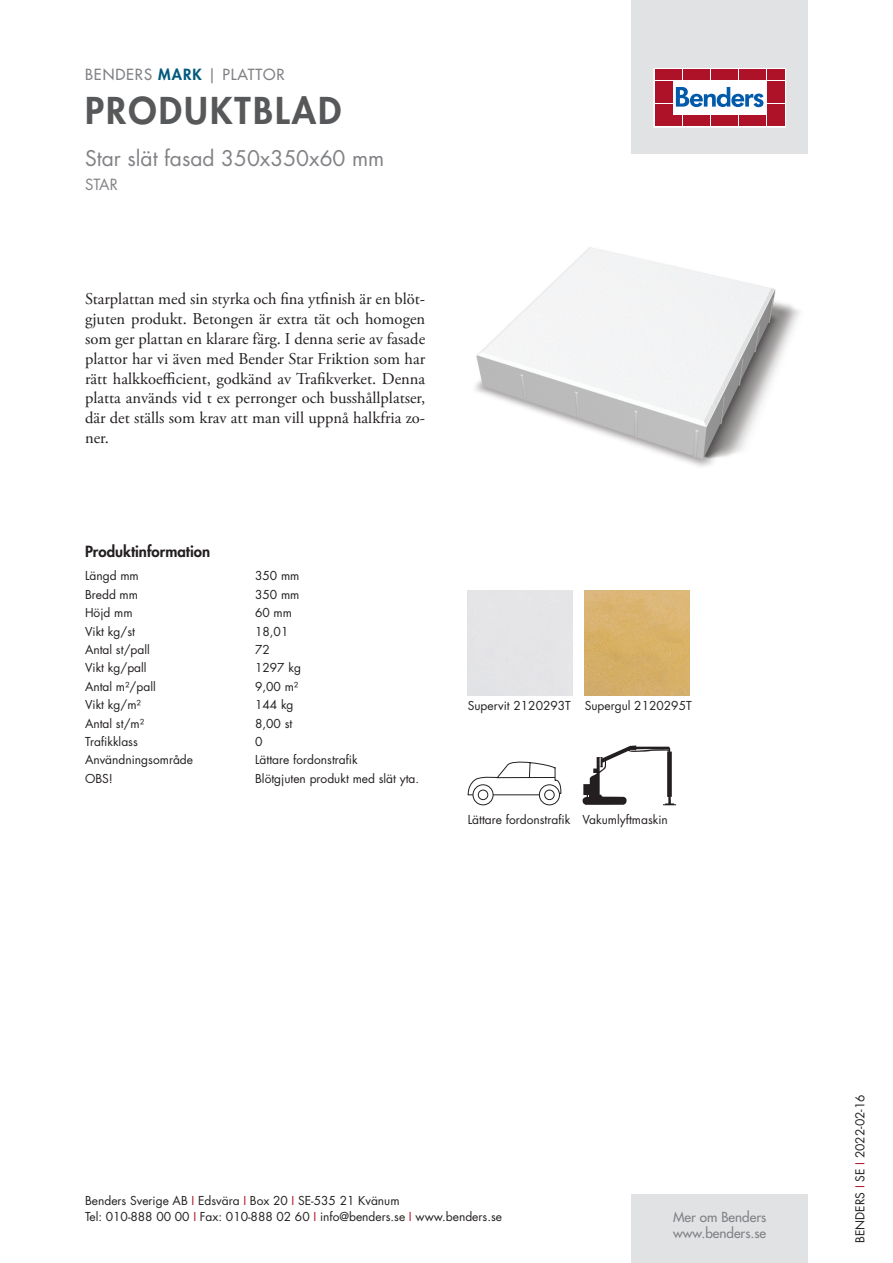
<style>
.page{position:relative;width:893px;height:1263px;background:#fff}
.page>*{position:absolute;margin:0;border:0;box-sizing:border-box;transform-origin:0 0}
.t1{font:800 36px "Futura Std";letter-spacing:.06em;color:#57585a}
.t2{font:21px "Futura Std";color:#808285}
.t3{font:16.5px/19.8px "Adobe Garamond Pro";color:#231f20;text-align:justify}
.t4{font:500 15px "Futura Std";letter-spacing:.06em;color:#808285}
.t5{font:800 15px "Futura Std";color:#231f20}
.t6{font:15px "Futura Std";color:#808285}
.t7{font:500 13.5px/16.2px "Futura Std";color:#808285}
.t8{font:12px/16.5px "Futura Std";color:#231f20}
.s1{font-weight:800;color:#00597d}
.s2{color:#ae1229}
</style>
<div class="page">
<div style="left:631px;top:0;width:177px;height:153px;background:#e1e2e4"></div>
<div style="left:631px;top:1195px;width:177px;height:68px;background:#e1e2e4"></div>
<svg style="left:656px;top:70px;width:128px;height:55px;background:#ebc6cb"></svg>
<div style="left:654px;top:68px;width:132px;height:59px;border:1px solid #fff"></div>
<div style="left:655px;top:70px;width:8px;height:10px;background:#ae1229"></div>
<div style="left:664px;top:70px;width:8px;height:10px;background:#ae1229"></div>
<div style="left:655px;top:81px;width:8px;height:10px;background:#ae1229"></div>
<div style="left:664px;top:81px;width:8px;height:10px;background:#ae1229"></div>
<div style="left:655px;top:93px;width:8px;height:10px;background:#ae1229"></div>
<div style="left:664px;top:93px;width:8px;height:10px;background:#ae1229"></div>
<div style="left:655px;top:104px;width:8px;height:11px;background:#ae1229"></div>
<div style="left:664px;top:104px;width:8px;height:11px;background:#ae1229"></div>
<div style="left:655px;top:116px;width:8px;height:10px;background:#ae1229"></div>
<div style="left:664px;top:116px;width:8px;height:10px;background:#ae1229"></div>
<div style="left:674px;top:70px;width:8px;height:10px;background:#ae1229"></div>
<div style="left:683px;top:70px;width:8px;height:10px;background:#ae1229"></div>
<div style="left:692px;top:70px;width:8px;height:10px;background:#ae1229"></div>
<div style="left:702px;top:70px;width:8px;height:10px;background:#ae1229"></div>
<div style="left:711px;top:70px;width:8px;height:10px;background:#ae1229"></div>
<div style="left:720px;top:70px;width:8px;height:10px;background:#ae1229"></div>
<div style="left:730px;top:70px;width:8px;height:10px;background:#ae1229"></div>
<div style="left:739px;top:70px;width:8px;height:10px;background:#ae1229"></div>
<div style="left:748px;top:70px;width:8px;height:10px;background:#ae1229"></div>
<div style="left:758px;top:70px;width:8px;height:10px;background:#ae1229"></div>
<div style="left:674px;top:116px;width:8px;height:10px;background:#ae1229"></div>
<div style="left:683px;top:116px;width:8px;height:10px;background:#ae1229"></div>
<div style="left:692px;top:116px;width:8px;height:10px;background:#ae1229"></div>
<div style="left:702px;top:116px;width:8px;height:10px;background:#ae1229"></div>
<div style="left:711px;top:116px;width:8px;height:10px;background:#ae1229"></div>
<div style="left:720px;top:116px;width:8px;height:10px;background:#ae1229"></div>
<div style="left:730px;top:116px;width:8px;height:10px;background:#ae1229"></div>
<div style="left:739px;top:116px;width:8px;height:10px;background:#ae1229"></div>
<div style="left:748px;top:116px;width:8px;height:10px;background:#ae1229"></div>
<div style="left:758px;top:116px;width:8px;height:10px;background:#ae1229"></div>
<div style="left:767px;top:70px;width:8px;height:10px;background:#ae1229"></div>
<div style="left:776px;top:70px;width:8px;height:10px;background:#ae1229"></div>
<div style="left:767px;top:81px;width:8px;height:10px;background:#ae1229"></div>
<div style="left:776px;top:81px;width:8px;height:10px;background:#ae1229"></div>
<div style="left:767px;top:93px;width:8px;height:10px;background:#ae1229"></div>
<div style="left:776px;top:93px;width:8px;height:10px;background:#ae1229"></div>
<div style="left:767px;top:104px;width:8px;height:11px;background:#ae1229"></div>
<div style="left:776px;top:104px;width:8px;height:11px;background:#ae1229"></div>
<div style="left:767px;top:116px;width:8px;height:10px;background:#ae1229"></div>
<div style="left:776px;top:116px;width:8px;height:10px;background:#ae1229"></div>
<svg style="left:676px;top:87px;width:87px;height:20px;background:#8ab3d7"></svg>
<img style="left:475px;top:247px;width:325px;height:220px">
<img style="left:585px;top:590px;width:105px;height:105px">
<svg style="left:473px;top:785px;width:20px;height:20px"></svg>
<div style="left:473px;top:784px;width:20px;height:21px;border:1px solid #231f20;border-radius:50%"></div>
<svg style="left:539px;top:785px;width:20px;height:20px"></svg>
<div style="left:539px;top:784px;width:21px;height:21px;border:1px solid #231f20;border-radius:50%"></div>
<svg style="left:468px;top:762px;width:93px;height:38px"></svg>
<svg style="left:583px;top:745px;width:93px;height:60px"></svg>
<p class="t4" style="left:85px;top:65px;width:201px">BENDERS <span class="s1">MARK</span> | PLATTOR</p>
<h1 class="t1" style="left:85px;top:87px;width:258px">PRODUKTBLAD</h1>
<h2 class="t2" style="left:85px;top:144px;width:301px">Star slät fasad 350x350x60 mm</h2>
<p class="t6" style="left:85px;top:175px;width:34px">STAR</p>
<p class="t3" style="left:85px;top:290px;width:342px">Starplattan med sin styrka och fina ytfinish är en blöt&shy;gjuten produkt. Betongen är extra tät och homogen som ger plattan en klarare färg. I denna serie av fasade plattor har vi även med Bender Star Friktion som har rätt halkkoefficient, godkänd av Trafikverket. Denna platta används vid t ex perronger och busshållplatser, där det ställs som krav att man vill uppnå halkfria zo&shy;ner.</p>
<p class="t5" style="left:85px;top:542px;width:127px">Produktinformation</p>
<p class="t8" style="left:85px;top:568px;width:55px">Längd mm</p>
<p class="t8" style="left:255px;top:568px;width:46px">350 mm</p>
<p class="t8" style="left:85px;top:586px;width:55px">Bredd mm</p>
<p class="t8" style="left:255px;top:586px;width:46px">350 mm</p>
<p class="t8" style="left:85px;top:604px;width:49px">Höjd mm</p>
<p class="t8" style="left:255px;top:604px;width:38px">60 mm</p>
<p class="t8" style="left:85px;top:623px;width:51px">Vikt kg/st</p>
<p class="t8" style="left:255px;top:623px;width:35px">18,01</p>
<p class="t8" style="left:85px;top:641px;width:66px">Antal st/pall</p>
<p class="t8" style="left:255px;top:641px;width:16px">72</p>
<p class="t8" style="left:85px;top:660px;width:63px">Vikt kg/pall</p>
<p class="t8" style="left:255px;top:660px;width:47px">1297 kg</p>
<p class="t8" style="left:85px;top:678px;width:72px">Antal m²/pall</p>
<p class="t8" style="left:255px;top:678px;width:45px">9,00 m²</p>
<p class="t8" style="left:85px;top:697px;width:57px">Vikt kg/m²</p>
<p class="t8" style="left:255px;top:697px;width:40px">144 kg</p>
<p class="t8" style="left:85px;top:715px;width:61px">Antal st/m²</p>
<p class="t8" style="left:255px;top:715px;width:39px">8,00 st</p>
<p class="t8" style="left:85px;top:733px;width:54px">Trafikklass</p>
<p class="t8" style="left:255px;top:733px;width:9px">0</p>
<p class="t8" style="left:85px;top:752px;width:110px">Användningsområde</p>
<p class="t8" style="left:255px;top:752px;width:104px">Lättare fordonstrafik</p>
<p class="t8" style="left:85px;top:770px;width:29px">OBS!</p>
<p class="t8" style="left:255px;top:770px;width:166px">Blötgjuten produkt med slät yta.</p>
<p class="t8" style="left:468px;top:697px;width:225px">Supervit 2120293T Supergul 2120295T</p>
<p class="t8" style="left:468px;top:811px;width:202px">Lättare fordonstrafik Vakumlyftmaskin</p>
<p class="t8" style="left:85px;top:1192px;width:418px">Benders Sverige AB <span class="s2">I</span> Edsvära <span class="s2">I</span> Box 20 <span class="s2">I</span> SE-535 21 Kvänum<br>Tel: 010-888 00 00 <span class="s2">I</span> Fax: 010-888 02 60 <span class="s2">I</span> info@benders.se <span class="s2">I</span> www.benders.se</p>
<p class="t7" style="left:673px;top:1209px;width:95px">Mer om Benders www.benders.se</p>
<p class="t8" style="left:852px;top:1243px;width:150px;rotate:-90deg">BENDERS <span class="s2">I</span> SE <span class="s2">I</span> 2022-02-16</p>
</div>
